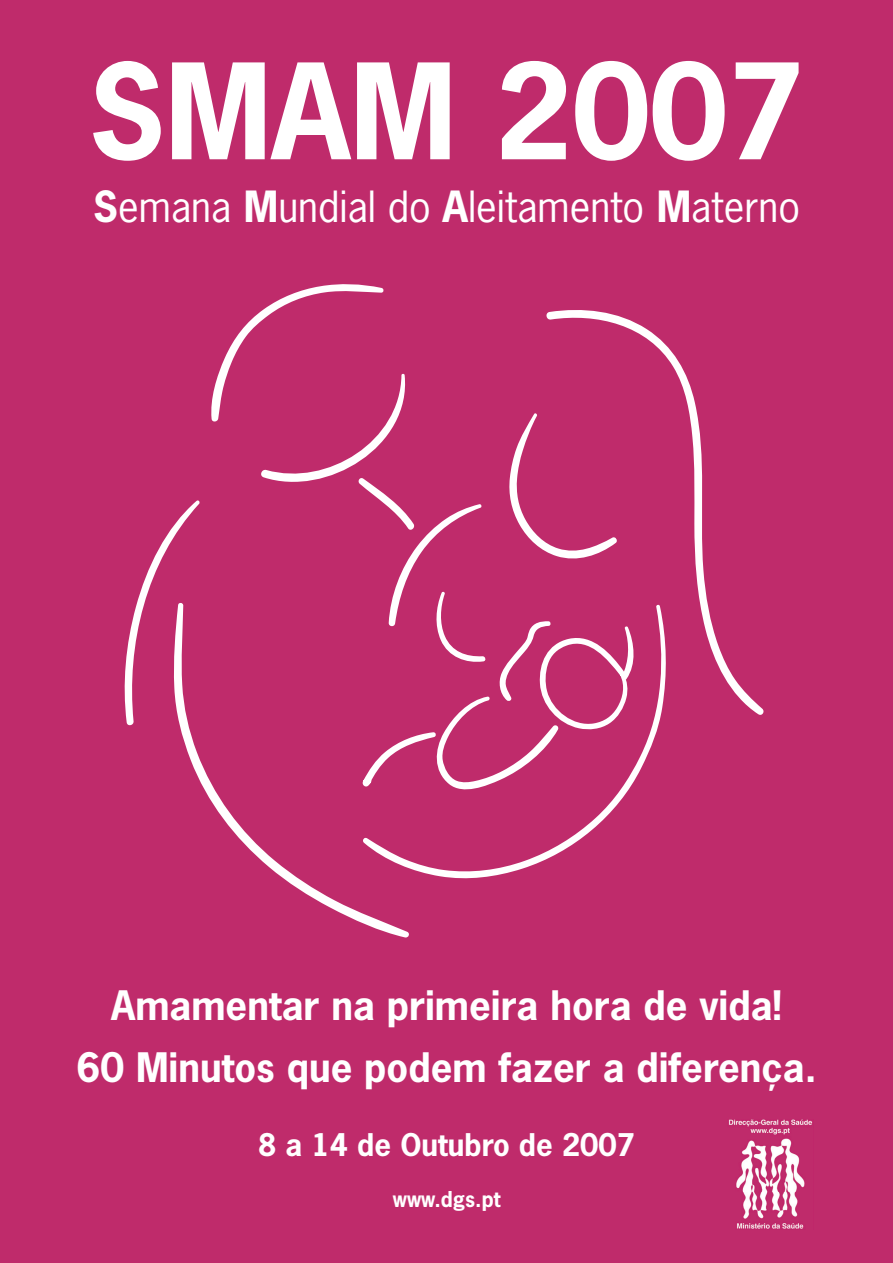
<style>
.page{position:relative;width:893px;height:1263px;background:#bf2b6b}
.page>*{position:absolute;margin:0;border:0;box-sizing:border-box;transform-origin:0 0}
.t1{font:700 124.5px "News Gothic Std";color:#fff}
.t2{font:40.5px "News Gothic Std";color:#fff}
.t3{font:700 38.25px/62.2px "News Gothic Std";color:#fff;text-align:center}
.t4{font:700 29.4px "News Gothic Std";color:#fff}
.t5{font:700 20.55px "News Gothic Std";color:#fff}
.s1{font-weight:700}
</style>
<div class="page">
<svg style="left:637px;top:323px;width:127px;height:392px"></svg>
<svg style="left:124px;top:500px;width:76px;height:226px"></svg>
<svg style="left:411px;top:604px;width:257px;height:275px"></svg>
<svg style="left:173px;top:602px;width:238px;height:336px"></svg>
<svg style="left:210px;top:284px;width:427px;height:511px"></svg>
<img style="left:729px;top:1119px;width:83px;height:110px">
<h1 class="t1" style="left:89px;top:30px;width:718px">SMAM 2007</h1>
<p class="t2" style="left:93px;top:180px;width:708px"><span class="s1">S</span>emana <span class="s1">M</span>undial do <span class="s1">A</span>leitamento <span class="s1">M</span>aterno</p>
<p class="t3" style="left:77px;top:974px;width:741px">Amamentar na primeira hora de vida!<br>60 Minutos que podem fazer a diferença.</p>
<p class="t4" style="left:258px;top:1125px;width:378px">8 a 14 de Outubro de 2007</p>
<p class="t5" style="left:393px;top:1186px;width:109px">www.dgs.pt</p>
</div>
